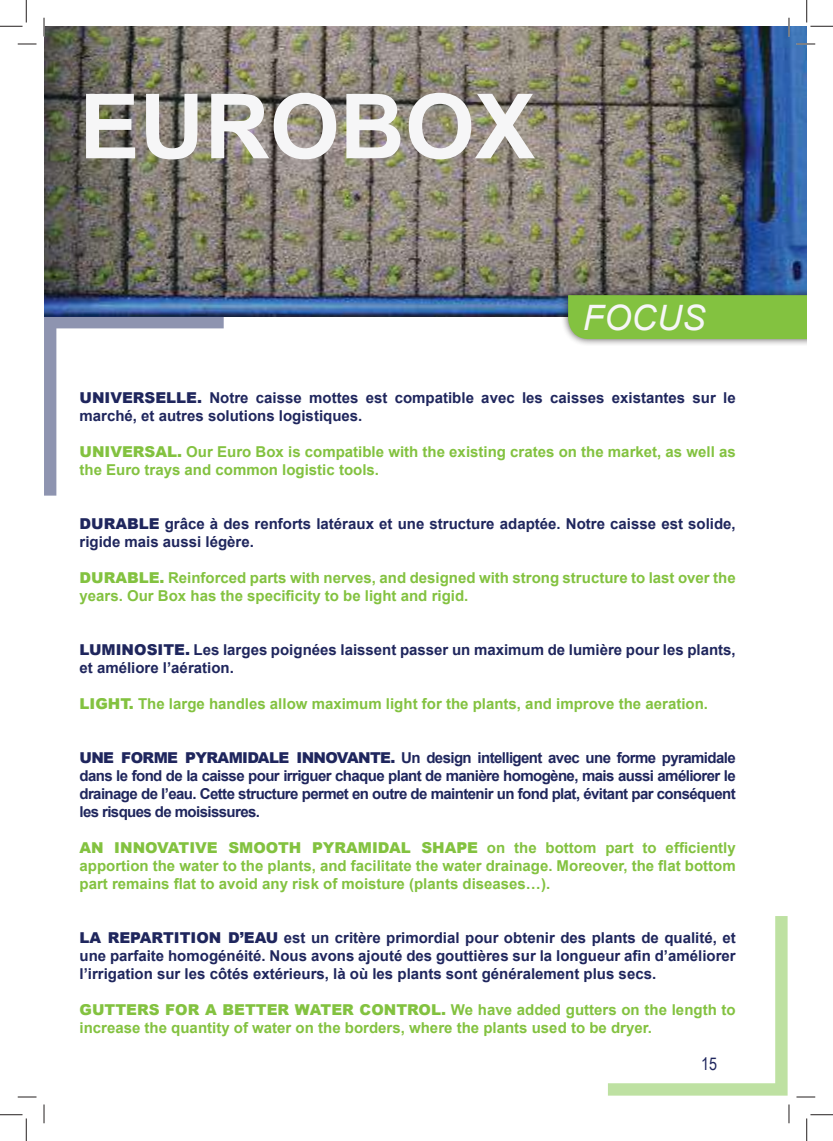
<style>
.page{position:relative;width:833px;height:1141px;background:#fff}
.page>*{position:absolute;margin:0;border:0;box-sizing:border-box;transform-origin:0 0}
.t1{font:700 90px "Arial";color:#f6f6f7}
.t2{font:italic 35px "Arial";color:#f6f6f7}
.t3{font:17.5px "Arial Narrow";color:#1f265d}
.t4{font:700 15px/18px "Arial";color:#1f265d}
.t5{font:700 15px/18px "Arial";color:#83c240}
.s1{font-weight:900}
</style>
<div class="page">
<img style="left:44px;top:26px;width:762px;height:290px">
<svg style="left:44px;top:316px;width:179px;height:179px"></svg>
<svg style="left:608px;top:916px;width:179px;height:179px"></svg>
<div style="left:560px;top:287px;width:246px;height:59px;background:#241f1f;opacity:.75"></div>
<div style="left:567px;top:294px;width:239px;height:45px;background:#83c240"></div>
<svg style="left:18px;top:43px;width:18px;height:2px"></svg>
<svg style="left:796px;top:43px;width:18px;height:2px"></svg>
<svg style="left:18px;top:1096px;width:18px;height:1px"></svg>
<svg style="left:796px;top:1096px;width:18px;height:1px"></svg>
<svg style="left:43px;top:18px;width:2px;height:18px"></svg>
<svg style="left:43px;top:1104px;width:2px;height:19px"></svg>
<svg style="left:787px;top:18px;width:2px;height:18px"></svg>
<svg style="left:788px;top:1104px;width:1px;height:19px"></svg>
<svg style="left:0;top:0;width:27px;height:27px"></svg>
<svg style="left:0;top:1114px;width:27px;height:26px"></svg>
<svg style="left:806px;top:0;width:26px;height:27px"></svg>
<svg style="left:806px;top:1114px;width:26px;height:26px"></svg>
<h1 class="t1" style="left:79px;top:67px;width:457px">EUROBOX</h1>
<h2 class="t2" style="left:582px;top:295px;width:124px">FOCUS</h2>
<p class="t4" style="left:79px;top:389px;width:657px"><span class="s1">UNIVERSELLE.</span> Notre caisse mottes est compatible avec les caisses existantes sur le marché, et autres solutions logistiques.</p>
<p class="t5" style="left:79px;top:443px;width:657px"><span class="s1">UNIVERSAL.</span> Our Euro Box is compatible with the existing crates on the market, as well as the Euro trays and common logistic tools.</p>
<p class="t4" style="left:79px;top:515px;width:657px"><span class="s1">DURABLE</span> grâce à des renforts latéraux et une structure adaptée. Notre caisse est solide, rigide mais aussi légère.</p>
<p class="t5" style="left:79px;top:569px;width:657px"><span class="s1">DURABLE.</span> Reinforced parts with nerves, and designed with strong structure to last over the years. Our Box has the specificity to be light and rigid.</p>
<p class="t4" style="left:79px;top:641px;width:657px"><span class="s1">LUMINOSITE.</span> Les larges poignées laissent passer un maximum de lumière pour les plants, et améliore l’aération.</p>
<p class="t5" style="left:79px;top:695px;width:629px"><span class="s1">LIGHT.</span> The large handles allow maximum light for the plants, and improve the aeration.</p>
<p class="t4" style="left:79px;top:749px;width:657px;text-align:justify"><span class="s1">UNE FORME PYRAMIDALE INNOVANTE.</span> Un design intelligent avec une forme pyramidale dans le fond de la caisse pour irriguer chaque plant de manière homogène, mais aussi améliorer le drainage de l’eau. Cette structure permet en outre de maintenir un fond plat, évitant par conséquent les risques de moisissures.</p>
<p class="t5" style="left:79px;top:839px;width:657px;text-align:justify"><span class="s1">AN INNOVATIVE SMOOTH PYRAMIDAL SHAPE</span> on the bottom part to efficiently apportion the water to the plants, and facilitate the water drainage. Moreover, the flat bottom part remains flat to avoid any risk of moisture (plants diseases…).</p>
<p class="t4" style="left:79px;top:929px;width:657px;text-align:justify"><span class="s1">LA REPARTITION D’EAU</span> est un critère primordial pour obtenir des plants de qualité, et une parfaite homogénéité. Nous avons ajouté des gouttières sur la longueur afin d’améliorer l’irrigation sur les côtés extérieurs, là où les plants sont généralement plus secs.</p>
<p class="t5" style="left:79px;top:1001px;width:657px"><span class="s1">GUTTERS FOR A BETTER WATER CONTROL.</span> We have added gutters on the length to increase the quantity of water on the borders, where the plants used to be dryer.</p>
<p class="t3" style="left:700px;top:1051px;width:17px">15</p>
</div>
